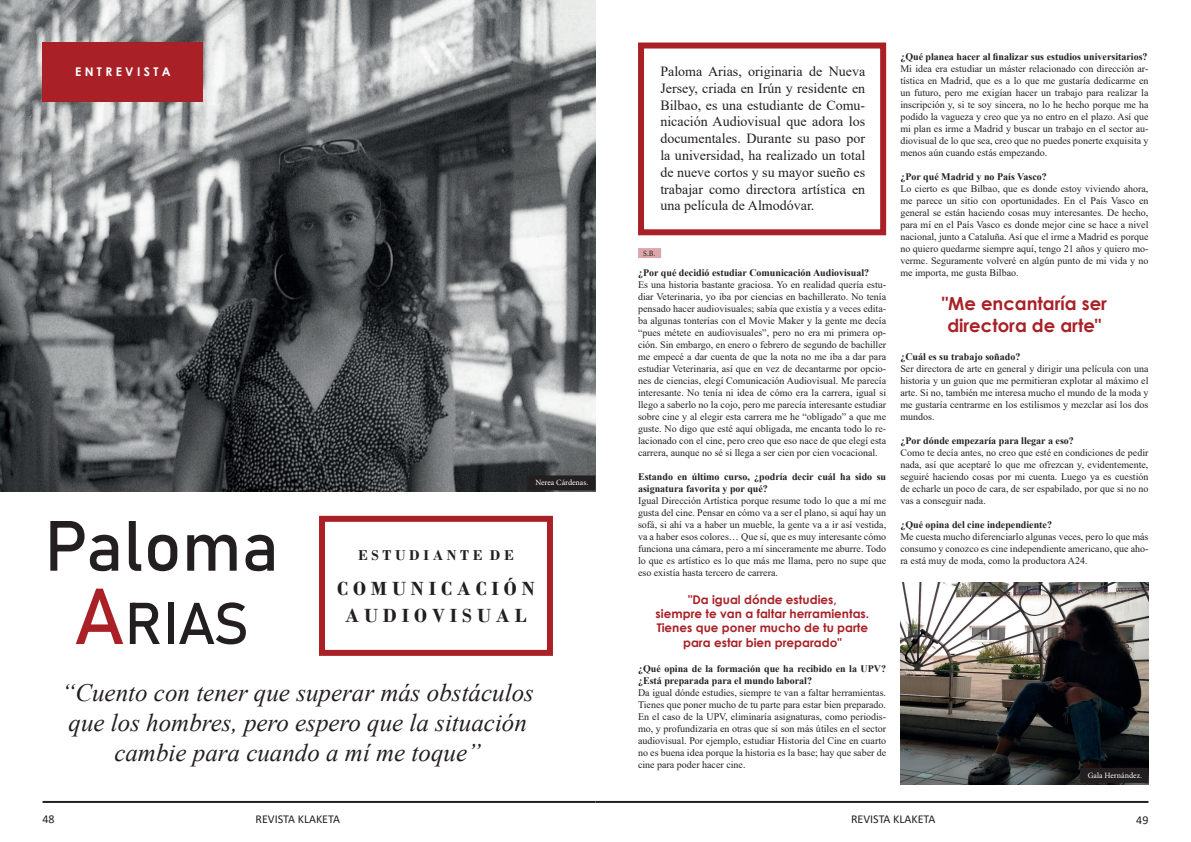
<style>
.page{position:relative;width:1191px;height:842px;background:#fff}
.page>*{position:absolute;margin:0;border:0;box-sizing:border-box;transform-origin:0 0}
.t1{font:70px "Bahnschrift";color:#231f20}
.t2{font:58px "Bahnschrift";color:#231f20}
.t3{font:italic 25px/30px "Times New Roman";color:#231f20;text-align:center}
.t4{font:700 20px/26.8px "Bodoni";color:#231f20;text-align:center}
.t5{font:700 18px/21.6px "Century Gothic";color:#a92127;text-align:center}
.t6{font:700 15px "Bodoni";color:#231f20}
.t7{font:14px/16.8px "Times New Roman";color:#231f20;text-align:justify}
.t8{font:700 12px/14.4px "Century Gothic";color:#a92127;text-align:center}
.t9{font:12px "Calibri";color:#231f20}
.t10{font:700 12px "Century Gothic";color:#fff}
.t11{font:10px/12px "Times New Roman";color:#231f20;text-align:justify}
.t12{font:700 10px/12px "Times New Roman";color:#231f20}
.t13{font:8px "Minion Pro";color:#fff}
.t14{font:8px "Minion Pro";color:#231f20}
.s1{font-size:78px;color:#a92127}
</style>
<div class="page">
<hr style="left:43px;top:801px;width:552px;height:2px;background:#231f20">
<hr style="left:595px;top:801px;width:553px;height:2px;background:#231f20">
<div style="left:319px;top:516px;width:234px;height:140px;border:6px solid #a92127"></div>
<img style="left:0;top:0;width:595px;height:491px">
<div style="left:528px;top:476px;width:66px;height:13px;background:#231f20"></div>
<div style="left:527px;top:475px;width:68px;height:15px;border:2px solid #231f20"></div>
<div style="left:43px;top:43px;width:160px;height:59px;background:#a92127"></div>
<div style="left:638px;top:43px;width:248px;height:192px;border:6px solid #a92127"></div>
<img style="left:900px;top:582px;width:248px;height:202px">
<div style="left:1081px;top:769px;width:66px;height:13px;background:#231f20"></div>
<div style="left:1080px;top:768px;width:68px;height:15px;border:2px solid #231f20"></div>
<div style="left:638px;top:248px;width:23px;height:10px;background:#dca7a9"></div>
<p class="t10" style="left:75px;top:62px;width:97px">E N T R E V I S T A</p>
<h1 class="t1" style="left:44px;top:502px;width:236px">Paloma</h1>
<h2 class="t2" style="left:74px;top:587px;width:176px"><span class="s1">A</span>RIAS</h2>
<p class="t13" style="left:535px;top:477px;width:54px">Nerea Cárdenas.</p>
<h3 class="t6" style="left:358px;top:546px;width:157px">E S T U D I A N T E D E</h3>
<h3 class="t4" style="left:337px;top:575px;width:199px">C O M U N I C A C I Ó N<br>A U D I O V I S U A L</h3>
<h3 class="t3" style="left:62px;top:677px;width:474px">“Cuento con tener que superar más obstáculos que los hombres, pero espero que la situación cambie para cuando a mí me toque”</h3>
<p class="t7" style="left:660px;top:63px;width:206px">Paloma Arias, originaria de Nueva Jersey, criada en Irún y residente en Bilbao, es una estudiante de Comu&shy;nicación Audiovisual que adora los documentales. Durante su paso por la universidad, ha realizado un total de nueve cortos y su mayor sueño es trabajar como directora artística en una película de Almodóvar.</p>
<p class="t14" style="left:643px;top:248px;width:14px">S.B.</p>
<p class="t12" style="left:638px;top:266px;width:233px">¿Por qué decidió estudiar Comunicación Audiovisual?</p>
<p class="t11" style="left:638px;top:278px;width:250px">Es una historia bastante graciosa. Yo en realidad quería estu&shy;diar Veterinaria, yo iba por ciencias en bachillerato. No tenía pensado hacer audiovisuales; sabía que existía y a veces edita&shy;ba algunas tonterías con el Movie Maker y la gente me decía “pues métete en audiovisuales”, pero no era mi primera op&shy;ción. Sin embargo, en enero o febrero de segundo de bachiller me empecé a dar cuenta de que la nota no me iba a dar para estudiar Veterinaria, así que en vez de decantarme por opcio&shy;nes de ciencias, elegí Comunicación Audiovisual. Me parecía interesante. No tenía ni idea de cómo era la carrera, igual si llego a saberlo no la cojo, pero me parecía interesante estudiar sobre cine y al elegir esta carrera me he “obligado” a que me guste. No digo que esté aquí obligada, me encanta todo lo re&shy;lacionado con el cine, pero creo que eso nace de que elegí esta carrera, aunque no sé si llega a ser cien por cien vocacional.</p>
<p class="t12" style="left:638px;top:470px;width:250px">Estando en último curso, ¿podría decir cuál ha sido su asignatura favorita y por qué?</p>
<p class="t11" style="left:638px;top:494px;width:250px">Igual Dirección Artística porque resume todo lo que a mí me gusta del cine. Pensar en cómo va a ser el plano, si aquí hay un sofá, si ahí va a haber un mueble, la gente va a ir así vestida, va a haber esos colores… Que sí, que es muy interesante cómo funciona una cámara, pero a mí sinceramente me aburre. Todo lo que es artístico es lo que más me llama, pero no supe que eso existía hasta tercero de carrera.</p>
<p class="t8" style="left:655px;top:591px;width:215px">"Da igual dónde estudies,<br>siempre te van a faltar herramientas.<br>Tienes que poner mucho de tu parte para estar bien preparado"</p>
<p class="t12" style="left:638px;top:662px;width:250px">¿Qué opina de la formación que ha recibido en la UPV? ¿Está preparada para el mundo laboral?</p>
<p class="t11" style="left:638px;top:686px;width:250px">Da igual dónde estudies, siempre te van a faltar herramientas.<br>Tienes que poner mucho de tu parte para estar bien preparado.<br>En el caso de la UPV, eliminaría asignaturas, como periodis&shy;mo, y profundizaría en otras que sí son más útiles en el sector audiovisual. Por ejemplo, estudiar Historia del Cine en cuarto no es buena idea porque la historia es la base; hay que saber de cine para poder hacer cine.</p>
<p class="t12" style="left:900px;top:50px;width:249px">¿Qué planea hacer al finalizar sus estudios universitarios?</p>
<p class="t11" style="left:900px;top:62px;width:250px">Mi idea era estudiar un máster relacionado con dirección ar&shy;tística en Madrid, que es a lo que me gustaría dedicarme en un futuro, pero me exigían hacer un trabajo para realizar la inscripción y, si te soy sincera, no lo he hecho porque me ha podido la vagueza y creo que ya no entro en el plazo. Así que mi plan es irme a Madrid y buscar un trabajo en el sector au&shy;diovisual de lo que sea, creo que no puedes ponerte exquisita y menos aún cuando estás empezando.</p>
<p class="t12" style="left:900px;top:170px;width:148px">¿Por qué Madrid y no País Vasco?</p>
<p class="t11" style="left:900px;top:182px;width:250px">Lo cierto es que Bilbao, que es donde estoy viviendo ahora, me parece un sitio con oportunidades. En el País Vasco en general se están haciendo cosas muy interesantes. De hecho, para mí en el País Vasco es donde mejor cine se hace a nivel nacional, junto a Cataluña. Así que el irme a Madrid es porque no quiero quedarme siempre aquí, tengo 21 años y quiero mo&shy;verme. Seguramente volveré en algún punto de mi vida y no me importa, me gusta Bilbao.</p>
<h3 class="t5" style="left:941px;top:292px;width:167px">"Me encantaría ser directora de arte"</h3>
<p class="t12" style="left:900px;top:350px;width:122px">¿Cuál es su trabajo soñado?</p>
<p class="t11" style="left:900px;top:362px;width:250px">Ser directora de arte en general y dirigir una película con una historia y un guion que me permitieran explotar al máximo el arte. Si no, también me interesa mucho el mundo de la moda y me gustaría centrarme en los estilismos y mezclar así los dos mundos.</p>
<p class="t12" style="left:900px;top:434px;width:175px">¿Por dónde empezaría para llegar a eso?</p>
<p class="t11" style="left:900px;top:446px;width:250px">Como te decía antes, no creo que esté en condiciones de pedir nada, así que aceptaré lo que me ofrezcan y, evidentemente, seguiré haciendo cosas por mi cuenta. Luego ya es cuestión de echarle un poco de cara, de ser espabilado, por que si no no vas a conseguir nada.</p>
<p class="t12" style="left:900px;top:518px;width:153px">¿Qué opina del cine independiente?</p>
<p class="t11" style="left:900px;top:530px;width:250px">Me cuesta mucho diferenciarlo algunas veces, pero lo que más consumo y conozco es cine independiente americano, que aho&shy;ra está muy de moda, como la productora A24.</p>
<p class="t13" style="left:1088px;top:770px;width:55px">Gala Hernández.</p>
<p class="t9" style="left:43px;top:811px;width:14px">48</p>
<p class="t9" style="left:255px;top:810px;width:86px">REVISTA KLAKETA</p>
<p class="t9" style="left:851px;top:810px;width:86px">REVISTA KLAKETA</p>
<p class="t9" style="left:1136px;top:811px;width:14px">49</p>
</div>
